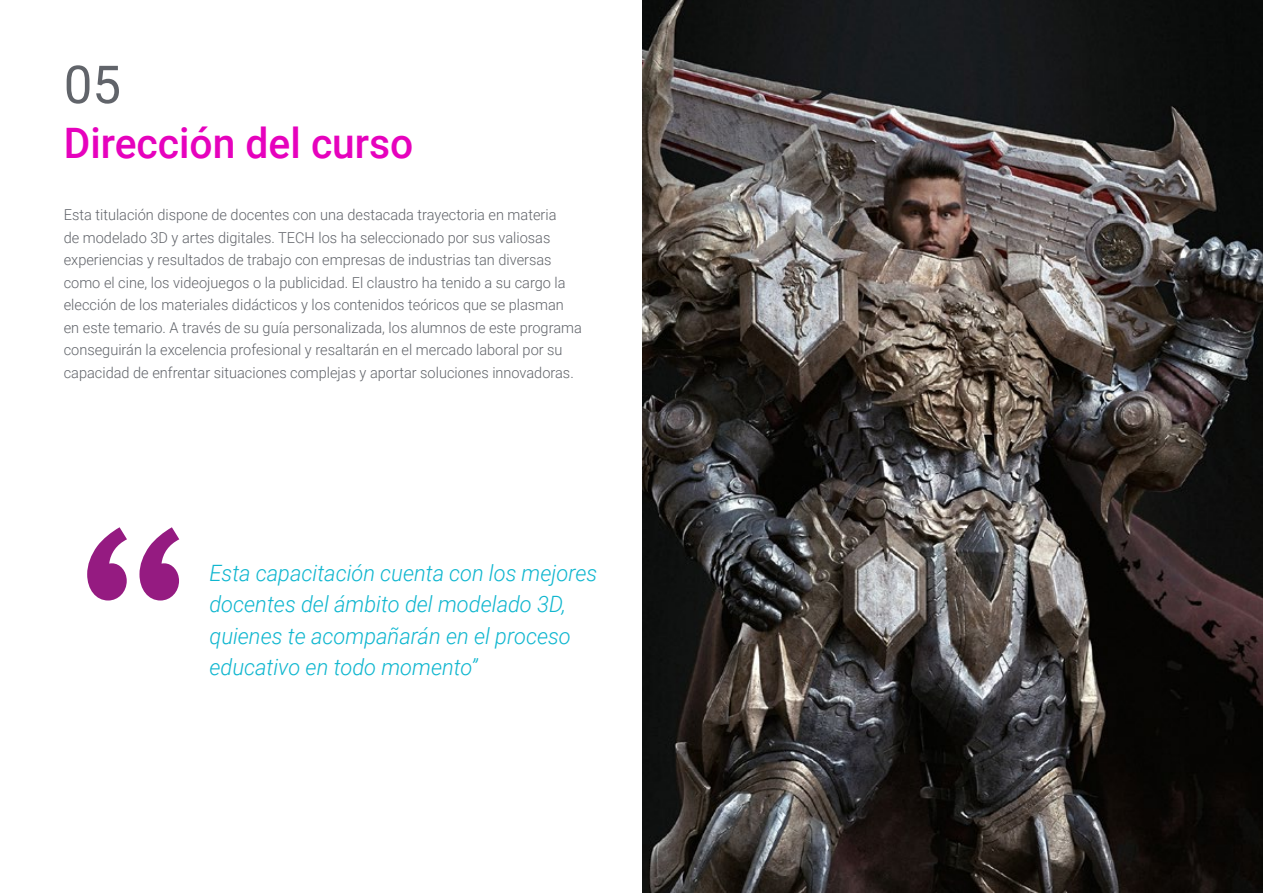
<style>
.page{position:relative;width:1263px;height:893px;background:#fff}
.page>*{position:absolute;margin:0;border:0;box-sizing:border-box;transform-origin:0 0}
.t1{font:52.5px "Roboto";color:#61646a}
.t2{font:500 42px "Roboto";color:#e602bd}
.t3{font:italic 300 22.5px/31.5px "Roboto";color:#0fb6cf}
.t4{font:300 15px/22.5px "Roboto";color:#61646a}
</style>
<div class="page">
<img style="left:642px;top:0;width:621px;height:893px">
<svg style="left:87px;top:527px;width:92px;height:73px"></svg>
<h1 class="t1" style="left:64px;top:48px;width:59px">05</h1>
<h2 class="t2" style="left:64px;top:114px;width:351px">Dirección del curso</h2>
<p class="t4" style="left:64px;top:203px;width:519px">Esta titulación dispone de docentes con una destacada trayectoria en materia<br>de modelado 3D y artes digitales. TECH los ha seleccionado por sus valiosas experiencias y resultados de trabajo con empresas de industrias tan diversas como el cine, los videojuegos o la publicidad. El claustro ha tenido a su cargo la elección de los materiales didácticos y los contenidos teóricos que se plasman en este temario. A través de su guía personalizada, los alumnos de este programa conseguirán la excelencia profesional y resaltarán en el mercado laboral por su capacidad de enfrentar situaciones complejas y aportar soluciones innovadoras.</p>
<h3 class="t3" style="left:209px;top:556px;width:389px">Esta capacitación cuenta con los mejores docentes del ámbito del modelado 3D, quienes te acompañarán en el proceso educativo en todo momento”</h3>
</div>
